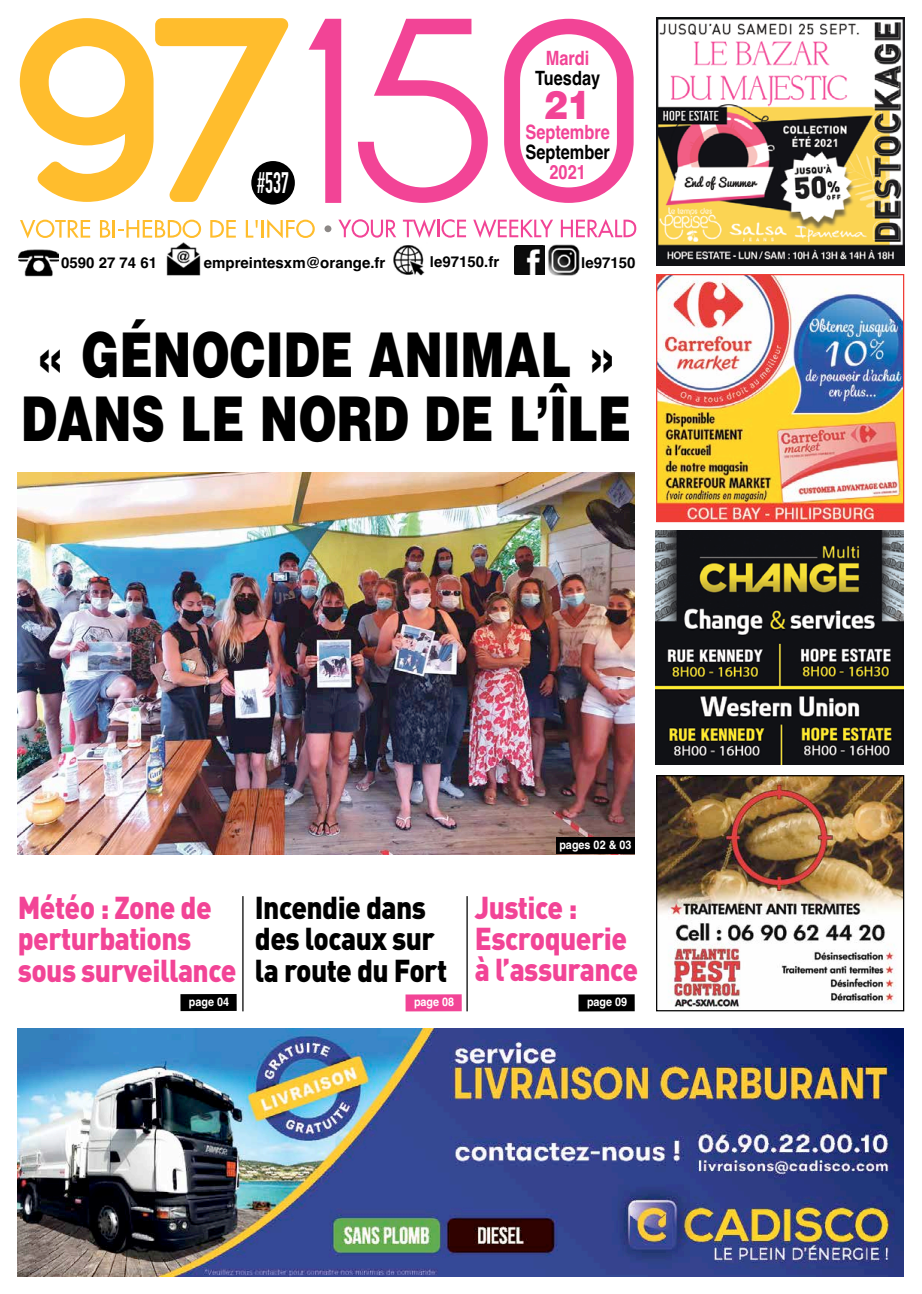
<style>
.page{position:relative;width:922px;height:1294px;background:#fff}
.page>*{position:absolute;margin:0;border:0;box-sizing:border-box;transform-origin:0 0}
.t1{font:900 61.75px/64.2px "Helvetica";color:#000;scale:.75 1}
.t2{font:900 39.25px "Helvetica";color:#f24496;scale:.91 1}
.t3{font:900 31.25px/31.2px "DIN Pro";letter-spacing:-.02em;color:#f24496;scale:.9 1}
.t4{font:900 31.25px/31.2px "DIN Pro";letter-spacing:-.02em;color:#000;scale:.9 1}
.t5{font:700 29.25px "DIN Condensed";color:#fff;scale:.73 1}
.t6{font:700 19.62px "Helvetica";color:#f24496;scale:.83 1}
.t7{font:700 19.62px "Helvetica";color:#000;scale:.83 1}
.t8{font:700 15px "Helvetica";color:#000}
.t9{font:700 11.88px "Helvetica";color:#fff;scale:.91 1}
</style>
<div class="page">
<img style="left:18px;top:472px;width:616px;height:382px">
<img style="left:19px;top:249px;width:40px;height:28px">
<svg style="left:20px;top:18px;width:268px;height:184px"></svg>
<svg style="left:308px;top:19px;width:33px;height:184px"></svg>
<svg style="left:358px;top:19px;width:129px;height:184px"></svg>
<svg style="left:504px;top:19px;width:129px;height:184px"></svg>
<div style="left:324px;top:225px;width:7px;height:7px;background:#8c8886;border-radius:50%"></div>
<svg style="left:20px;top:220px;width:70px;height:18px"></svg>
<svg style="left:100px;top:220px;width:101px;height:18px"></svg>
<svg style="left:210px;top:220px;width:26px;height:18px"></svg>
<svg style="left:246px;top:220px;width:12px;height:18px"></svg>
<hr style="left:261px;top:220px;width:3px;height:18px;background:#ffbd2d">
<svg style="left:267px;top:219px;width:48px;height:19px"></svg>
<svg style="left:338px;top:219px;width:58px;height:19px"></svg>
<svg style="left:403px;top:219px;width:63px;height:19px"></svg>
<svg style="left:473px;top:219px;width:80px;height:19px"></svg>
<svg style="left:560px;top:219px;width:76px;height:18px"></svg>
<div style="left:251px;top:161px;width:44px;height:43px;background:#000;border-radius:50%"></div>
<img style="left:393px;top:245px;width:32px;height:31px">
<img style="left:514px;top:244px;width:66px;height:32px">
<img style="left:166px;top:243px;width:35px;height:33px">
<img style="left:655px;top:530px;width:248px;height:234px">
<img style="left:658px;top:276px;width:244px;height:244px">
<div style="left:656px;top:274px;width:248px;height:248px;border:1px solid #f03c36"></div>
<img style="left:656px;top:18px;width:248px;height:248px">
<img style="left:658px;top:777px;width:244px;height:232px">
<div style="left:656px;top:775px;width:248px;height:236px;border:1px solid #000"></div>
<hr style="left:242px;top:896px;width:1px;height:115px;background:#000">
<div style="left:180px;top:993px;width:57px;height:18px;background:#000"></div>
<div style="left:405px;top:994px;width:56px;height:17px;background:#f24496"></div>
<img style="left:18px;top:1028px;width:885px;height:248px">
<hr style="left:466px;top:896px;width:1px;height:115px;background:#000">
<div style="left:555px;top:837px;width:79px;height:17px;background:#000"></div>
<div style="left:578px;top:994px;width:56px;height:17px;background:#000"></div>
<p class="t5" style="left:257px;top:165px;width:45px">#537</p>
<p class="t6" style="left:545px;top:42px;width:54px">Mardi</p>
<p class="t7" style="left:535px;top:62px;width:80px">Tuesday</p>
<p class="t6" style="left:525px;top:116px;width:103px">Septembre</p>
<p class="t7" style="left:525px;top:136px;width:103px">September</p>
<p class="t6" style="left:549px;top:156px;width:45px">2021</p>
<p class="t2" style="left:543px;top:79px;width:54px">21</p>
<p class="t8" style="left:61px;top:251px;width:97px">0590 27 74 61</p>
<p class="t8" style="left:204px;top:250px;width:183px">empreintesxm@orange.fr</p>
<p class="t8" style="left:430px;top:250px;width:71px">le97150.fr</p>
<p class="t8" style="left:581px;top:251px;width:56px">le97150</p>
<h1 class="t1" style="left:21px;top:321px;width:814px">« GÉNOCIDE ANIMAL »<br>DANS LE NORD DE L’ÎLE</h1>
<p class="t3" style="left:18px;top:888px;width:244px">Météo : Zone de perturbations sous surveillance</p>
<p class="t4" style="left:255px;top:888px;width:215px">Incendie dans des locaux sur la route du Fort</p>
<p class="t9" style="left:189px;top:992px;width:46px">page 04</p>
<p class="t9" style="left:414px;top:992px;width:46px">page 08</p>
<p class="t9" style="left:559px;top:835px;width:81px">pages 02 &amp; 03</p>
<p class="t3" style="left:475px;top:887px;width:183px">Justice :<br>Escroquerie à l’assurance</p>
<p class="t9" style="left:587px;top:992px;width:46px">page 09</p>
</div>
